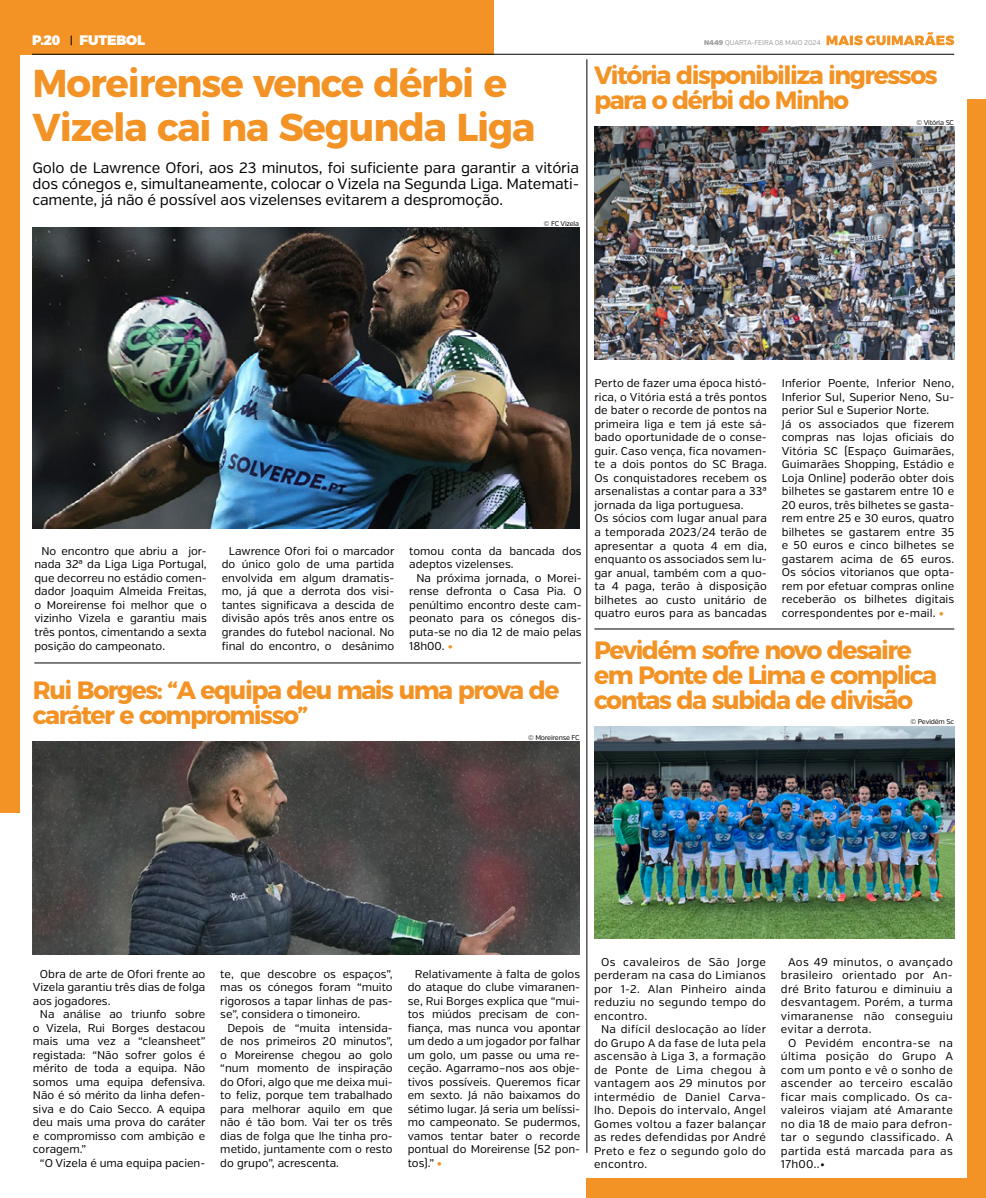
<style>
.page{position:relative;width:986px;height:1198px;background:#fff}
.page>*{position:absolute;margin:0;border:0;box-sizing:border-box;transform-origin:0 0}
.t1{font:700 38.75px/43.8px "Montserrat";letter-spacing:-.03em;color:#f39325}
.t2{font:700 25px/25px "Montserrat";letter-spacing:-.06em;color:#f39325}
.t3{font:15px/16.2px "Verb";letter-spacing:-.01em;color:#000;text-align:justify}
.t4{font:900 13.75px "Montserrat";letter-spacing:-.01em;color:#fff}
.t5{font:11.25px/13.5px "Verb";letter-spacing:.01em;color:#000;text-align:justify}
.t6{font:6.88px "Verb";letter-spacing:-.025em;color:#000}
.t7{font:6.88px "Verb";letter-spacing:-.015em;color:#9d9d9c}
.s1{font-weight:900}
.s2{font-weight:700;color:#f39325}
</style>
<div class="page">
<img style="left:32px;top:228px;width:547px;height:300px">
<div style="left:0;top:0;width:493px;height:54px;background:#f39325"></div>
<div style="left:0;top:0;width:20px;height:812px;background:#f39325"></div>
<hr style="left:32px;top:54px;width:921px;height:1px;background:#000">
<svg style="left:826px;top:32px;width:127px;height:13px"></svg>
<div style="left:586px;top:1179px;width:399px;height:19px;background:#f39325"></div>
<div style="left:966px;top:100px;width:19px;height:1098px;background:#f39325"></div>
<hr style="left:586px;top:59px;width:1px;height:1093px;background:#000">
<img style="left:594px;top:127px;width:359px;height:232px">
<hr style="left:594px;top:629px;width:359px;height:1px;background:#000">
<hr style="left:985px;top:0;width:1px;height:54px;background:#f39325">
<img style="left:32px;top:742px;width:547px;height:212px">
<hr style="left:34px;top:663px;width:546px;height:1px;background:#000">
<img style="left:594px;top:726px;width:359px;height:212px">
<p class="t4" style="left:32px;top:29px;width:30px">P.20</p>
<p class="t4" style="left:80px;top:29px;width:67px">FUTEBOL</p>
<p class="t7" style="left:703px;top:39px;width:118px"><span class="s1">N449</span> QUARTA-FEIRA 08 MAIO 2024</p>
<h2 class="t2" style="left:594px;top:60px;width:345px">Vitória disponibiliza ingressos para o dérbi do Minho</h2>
<h1 class="t1" style="left:32px;top:58px;width:504px">Moreirense vence dérbi e<br>Vizela cai na Segunda Liga</h1>
<h3 class="t3" style="left:32px;top:160px;width:548px">Golo de Lawrence Ofori, aos 23 minutos, foi suficiente para garantir a vitória dos cónegos e, simultaneamente, colocar o Vizela na Segunda Liga. Matemati&shy;camente, já não é possível aos vizelenses evitarem a despromoção.</h3>
<p class="t6" style="left:916px;top:118px;width:39px">© Vitória SC</p>
<p class="t6" style="left:543px;top:219px;width:37px">© FC Vizela</p>
<p class="t5" style="left:34px;top:544px;width:174px;text-indent:7px">No encontro que abriu a jor&shy;nada 32ª da Liga Liga Portugal, que decorreu no estádio comen&shy;dador Joaquim Almeida Freitas, o Moreirense foi melhor que o vizinho Vizela e garantiu mais três pontos, cimentando a sexta posição do campeonato.</p>
<p class="t5" style="left:222px;top:544px;width:174px;text-indent:7px">Lawrence Ofori foi o marcador do único golo de uma partida envolvida em algum dramatis&shy;mo, já que a derrota dos visi&shy;tantes significava a descida de divisão após três anos entre os grandes do futebol nacional. No final do encontro, o desânimo</p>
<p class="t5" style="left:409px;top:544px;width:174px">tomou conta da bancada dos adeptos vizelenses.</p>
<p class="t5" style="left:409px;top:571px;width:174px;text-indent:7px">Na próxima jornada, o Morei&shy;rense defronta o Casa Pia. O penúltimo encontro deste cam&shy;peonato para os cónegos dis&shy;puta-se no dia 12 de maio pelas 18h00. <span class="s2">•</span></p>
<h2 class="t2" style="left:33px;top:675px;width:528px">Rui Borges: “A equipa deu mais uma prova de caráter e compromisso”</h2>
<p class="t6" style="left:528px;top:733px;width:53px">© Moreirense FC</p>
<p class="t5" style="left:594px;top:377px;width:174px;text-align:left">Perto de fazer uma época histó&shy;rica, o Vitória está a três pontos de bater o recorde de pontos na primeira liga e tem já este sá&shy;bado oportunidade de o conse&shy;guir. Caso vença, fica novamen&shy;te a dois pontos do SC Braga.<br>Os conquistadores recebem os arsenalistas a contar para a 33ª jornada da liga portuguesa.<br>Os sócios com lugar anual para a temporada 2023/24 terão de apresentar a quota 4 em dia, enquanto os associados sem lu&shy;gar anual, também com a quo&shy;ta 4 paga, terão à disposição bilhetes ao custo unitário de quatro euros para as bancadas</p>
<p class="t5" style="left:781px;top:377px;width:174px;text-align:left">Inferior Poente, Inferior Neno,<br>Inferior Sul, Superior Neno, Su&shy;perior Sul e Superior Norte.<br>Já os associados que fizerem compras nas lojas oficiais do<br>Vitória SC (Espaço Guimarães,<br>Guimarães Shopping, Estádio e<br>Loja Online) poderão obter dois bilhetes se gastarem entre 10 e<br>20 euros, três bilhetes se gasta&shy;rem entre 25 e 30 euros, quatro bilhetes se gastarem entre 35 e 50 euros e cinco bilhetes se gastarem acima de 65 euros.<br>Os sócios vitorianos que opta&shy;rem por efetuar compras online receberão os bilhetes digitais correspondentes por e-mail. <span class="s2">•</span></p>
<h2 class="t2" style="left:594px;top:635px;width:344px">Pevidém sofre novo desaire em Ponte de Lima e complica contas da subida de divisão</h2>
<p class="t6" style="left:910px;top:717px;width:45px">© Pevidém Sc</p>
<p class="t5" style="left:33px;top:967px;width:174px;text-indent:7px">Obra de arte de Ofori frente ao Vizela garantiu três dias de folga aos jogadores.</p>
<p class="t5" style="left:33px;top:1008px;width:174px;text-indent:7px">Na análise ao triunfo sobre o Vizela, Rui Borges destacou mais uma vez a “cleansheet” registada: “Não sofrer golos é mérito de toda a equipa. Não somos uma equipa defensiva.<br>Não é só mérito da linha defen&shy;siva e do Caio Secco. A equipa deu mais uma prova do caráter e compromisso com ambição e coragem.”</p>
<p class="t5" style="left:40px;top:1156px;width:167px">“O Vizela é uma equipa pacien-</p>
<p class="t5" style="left:220px;top:967px;width:174px">te, que descobre os espaços”, mas os cónegos foram “muito rigorosos a tapar linhas de pas&shy;se”, considera o timoneiro.</p>
<p class="t5" style="left:220px;top:1021px;width:174px;text-indent:7px">Depois de “muita intensida&shy;de nos primeiros 20 minutos”, o Moreirense chegou ao golo “num momento de inspiração do Ofori, algo que me deixa mui&shy;to feliz, porque tem trabalhado para melhorar aquilo em que não é tão bom. Vai ter os três dias de folga que lhe tinha pro&shy;metido, juntamente com o resto do grupo”, acrescenta.</p>
<p class="t5" style="left:407px;top:967px;width:174px;text-indent:7px">Relativamente à falta de golos do ataque do clube vimaranen&shy;se, Rui Borges explica que “mui&shy;tos miúdos precisam de con&shy;fiança, mas nunca vou apontar um dedo a um jogador por falhar um golo, um passe ou uma re&shy;ceção. Agarramo–nos aos obje&shy;tivos possíveis. Queremos ficar em sexto. Já não baixamos do sétimo lugar. Já seria um belíssi&shy;mo campeonato. Se pudermos, vamos tentar bater o recorde pontual do Moreirense (52 pon&shy;tos).” <span class="s2">•</span></p>
<p class="t5" style="left:593px;top:955px;width:173px;text-indent:7px">Os cavaleiros de São Jorge perderam na casa do Limianos por 1-2. Alan Pinheiro ainda reduziu no segundo tempo do encontro.</p>
<p class="t5" style="left:593px;top:1023px;width:173px;text-indent:7px">Na difícil deslocação ao líder do Grupo A da fase de luta pela ascensão à Liga 3, a formação de Ponte de Lima chegou à vantagem aos 29 minutos por intermédio de Daniel Carva&shy;lho. Depois do intervalo, Angel Gomes voltou a fazer balançar as redes defendidas por André Preto e fez o segundo golo do encontro.</p>
<p class="t5" style="left:780px;top:955px;width:173px;text-indent:7px">Aos 49 minutos, o avançado brasileiro orientado por An&shy;dré Brito faturou e diminuiu a desvantagem. Porém, a turma vimaranense não conseguiu evitar a derrota.</p>
<p class="t5" style="left:780px;top:1036px;width:174px;text-indent:7px">O Pevidém encontra-se na última posição do Grupo A com um ponto e vê o sonho de ascender ao terceiro escalão ficar mais complicado. Os ca&shy;valeiros viajam até Amarante no dia 18 de maio para defron&shy;tar o segundo classificado. A partida está marcada para as 17h00..•</p>
</div>
